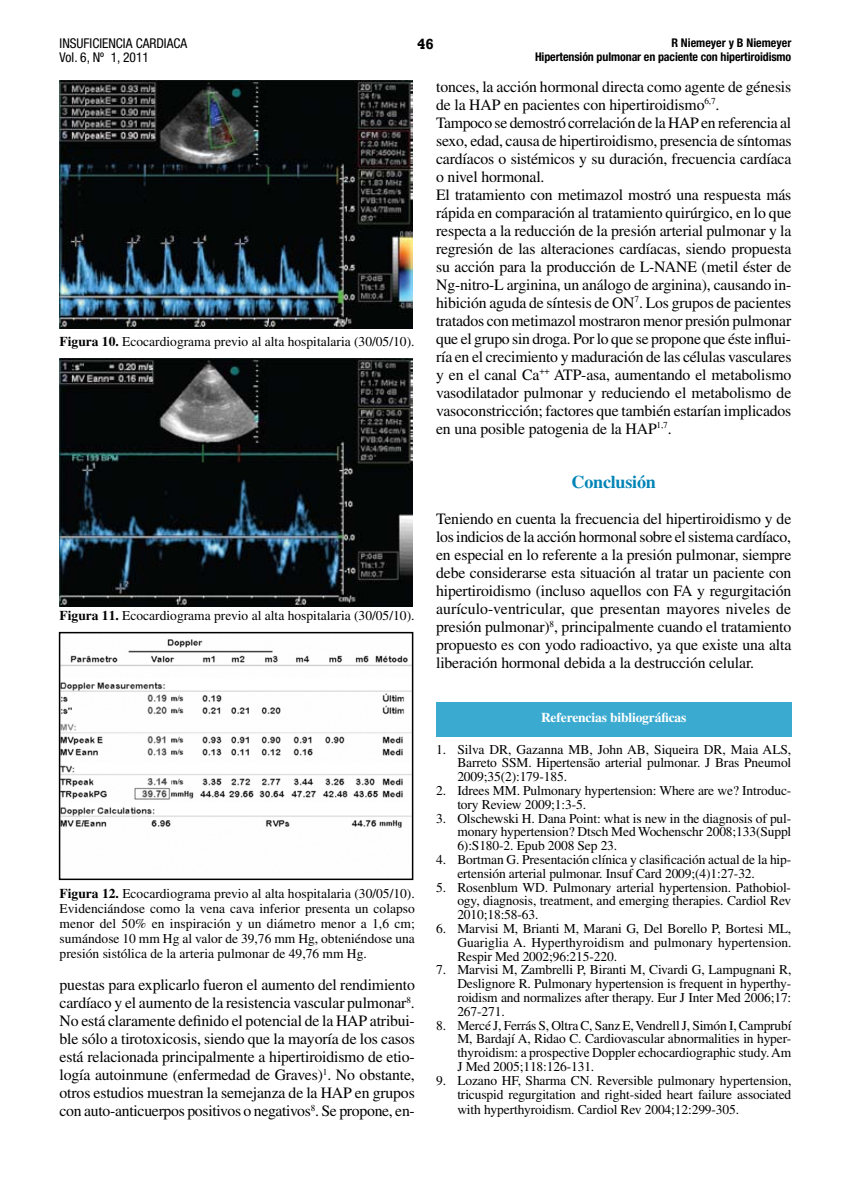
<style>
.page{position:relative;width:851px;height:1191px;background:#fff}
.page>*{position:absolute;margin:0;border:0;box-sizing:border-box;transform-origin:0 0}
.t1{font:700 18px "Times LT Std";letter-spacing:-.01em;color:#0084b5}
.t2{font:15.75px/18px "Times LT Std";letter-spacing:-.01em;color:#000;text-align:justify}
.t3{font:700 15px "Rockwell";color:#000}
.t4{font:13.5px/13.8px "Times LT Std";letter-spacing:-.01em;color:#000;text-align:justify}
.t5{font:condensed 13.5px/14.4px "Helvetica Neue LT Std";color:#000}
.t6{font:700 13.5px "Times LT Std";letter-spacing:-.01em;color:#fff}
.t7{font:700 condensed 12px/14.4px "Helvetica Neue LT Std";letter-spacing:-.01em;color:#000;text-align:right}
.s1{font-weight:700}
</style>
<div class="page">
<div style="left:436px;top:701px;width:355px;height:35px;background:#3baad0"></div>
<img style="left:60px;top:359px;width:352px;height:247px">
<img style="left:60px;top:81px;width:352px;height:247px">
<img style="left:62px;top:639px;width:348px;height:189px">
<div style="left:59px;top:632px;width:354px;height:248px;border:2px solid #000"></div>
<p class="t5" style="left:60px;top:36px;width:129px">INSUFICIENCIA CARDIACA<br>Vol. 6, Nº 1, 2011</p>
<p class="t3" style="left:417px;top:34px;width:18px">46</p>
<p class="t7" style="left:535px;top:35px;width:258px">R Niemeyer y B Niemeyer<br>Hipertensión pulmonar en paciente con hipertiroidismo</p>
<p class="t4" style="left:60px;top:335px;width:356px"><span class="s1">Figura 10.</span> Ecocardiograma previo al alta hospitalaria (30/05/10).</p>
<p class="t4" style="left:60px;top:608px;width:356px"><span class="s1">Figura 11.</span> Ecocardiograma previo al alta hospitalaria (30/05/10).</p>
<p class="t4" style="left:60px;top:885px;width:357px;line-height:15px"><span class="s1">Figura 12.</span> Ecocardiograma previo al alta hospitalaria (30/05/10).<br>Evidenciándose como la vena cava inferior presenta un colapso menor del 50% en inspiración y un diámetro menor a 1,6 cm; sumándose 10 mm Hg al valor de 39,76 mm Hg, obteniéndose una presión sistólica de la arteria pulmonar de 49,76 mm Hg.</p>
<p class="t2" style="left:60px;top:975px;width:357px">puestas para explicarlo fueron el aumento del rendimiento cardíaco y el aumento de la resistencia vascular pulmonar<sup>8</sup>.<br>No está claramente definido el potencial de la HAP atribui&shy;ble sólo a tirotoxicosis, siendo que la mayoría de los casos está relacionada principalmente a hipertiroidismo de etio&shy;logía autoinmune (enfermedad de Graves)<sup>1</sup>. No obstante, otros estudios muestran la semejanza de la HAP en grupos con auto-anticuerpos positivos o negativos<sup>8</sup>. Se propone, en-</p>
<p class="t2" style="left:436px;top:77px;width:357px;text-align:left">tonces, la acción hormonal directa como agente de génesis de la HAP en pacientes con hipertiroidismo<sup>6,7</sup>.<br>Tampoco se demostró correlación de la HAP en referencia al sexo, edad, causa de hipertiroidismo, presencia de síntomas cardíacos o sistémicos y su duración, frecuencia cardíaca o nivel hormonal.<br>El tratamiento con metimazol mostró una respuesta más rápida en comparación al tratamiento quirúrgico, en lo que respecta a la reducción de la presión arterial pulmonar y la regresión de las alteraciones cardíacas, siendo propuesta su acción para la producción de L-NANE (metil éster de Ng-nitro-L arginina, un análogo de arginina), causando in&shy;hibición aguda de síntesis de ON<sup>7</sup>. Los grupos de pacientes tratados con metimazol mostraron menor presión pulmonar que el grupo sin droga. Por lo que se propone que éste influi&shy;ría en el crecimiento y maduración de las células vasculares y en el canal Ca<sup>++</sup> ATP-asa, aumentando el metabolismo vasodilatador pulmonar y reduciendo el metabolismo de vasoconstricción; factores que también estarían implicados en una posible patogenia de la HAP<sup>1,7</sup>.</p>
<p class="t1" style="left:571px;top:471px;width:86px">Conclusión</p>
<p class="t2" style="left:436px;top:509px;width:357px">Teniendo en cuenta la frecuencia del hipertiroidismo y de los indicios de la acción hormonal sobre el sistema cardíaco, en especial en lo referente a la presión pulmonar, siempre debe considerarse esta situación al tratar un paciente con hipertiroidismo (incluso aquellos con FA y regurgitación aurículo-ventricular, que presentan mayores niveles de presión pulmonar)<sup>8</sup>, principalmente cuando el tratamiento propuesto es con yodo radioactivo, ya que existe una alta liberación hormonal debida a la destrucción celular.</p>
<p class="t6" style="left:541px;top:709px;width:147px">Referencias bibliográficas</p>
<p class="t4" style="left:457px;top:742px;width:335px;text-indent:-21px">1. Silva DR, Gazanna MB, John AB, Siqueira DR, Maia ALS, Barreto SSM. Hipertensão arterial pulmonar. J Bras Pneumol 2009;35(2):179-185.</p>
<p class="t4" style="left:457px;top:783px;width:335px;text-indent:-21px">2. Idrees MM. Pulmonary hypertension: Where are we? Introduc&shy;tory Review 2009;1:3-5.</p>
<p class="t4" style="left:457px;top:811px;width:335px;text-indent:-21px">3. Olschewski H. Dana Point: what is new in the diagnosis of pul&shy;monary hypertension? Dtsch Med Wochenschr 2008;133(Suppl 6):S180-2. Epub 2008 Sep 23.</p>
<p class="t4" style="left:457px;top:852px;width:335px;text-indent:-21px">4. Bortman G. Presentación clínica y clasificación actual de la hip&shy;ertensión arterial pulmonar. Insuf Card 2009;(4)1:27-32.</p>
<p class="t4" style="left:457px;top:880px;width:335px;text-indent:-21px">5. Rosenblum WD. Pulmonary arterial hypertension. Pathobiol&shy;ogy, diagnosis, treatment, and emerging therapies. Cardiol Rev 2010;18:58-63.</p>
<p class="t4" style="left:457px;top:921px;width:336px;text-indent:-21px">6. Marvisi M, Brianti M, Marani G, Del Borello P, Bortesi ML, Guariglia A. Hyperthyroidism and pulmonary hypertension.<br>Respir Med 2002;96:215-220.</p>
<p class="t4" style="left:457px;top:963px;width:335px;text-indent:-21px">7. Marvisi M, Zambrelli P, Biranti M, Civardi G, Lampugnani R, Deslignore R. Pulmonary hypertension is frequent in hyperthy&shy;roidism and normalizes after therapy. Eur J Inter Med 2006;17:<br>267-271.</p>
<p class="t4" style="left:457px;top:1018px;width:335px;text-indent:-21px">8. Mercé J, Ferrás S, Oltra C, Sanz E, Vendrell J, Simón I, Camprubí M, Bardají A, Ridao C. Cardiovascular abnormalities in hyper&shy;thyroidism: a prospective Doppler echocardiographic study. Am J Med 2005;118:126-131.</p>
<p class="t4" style="left:457px;top:1073px;width:335px;line-height:14.4px;text-indent:-21px">9. Lozano HF, Sharma CN. Reversible pulmonary hypertension, tricuspid regurgitation and right-sided heart failure associated with hyperthyroidism. Cardiol Rev 2004;12:299-305.</p>
</div>
